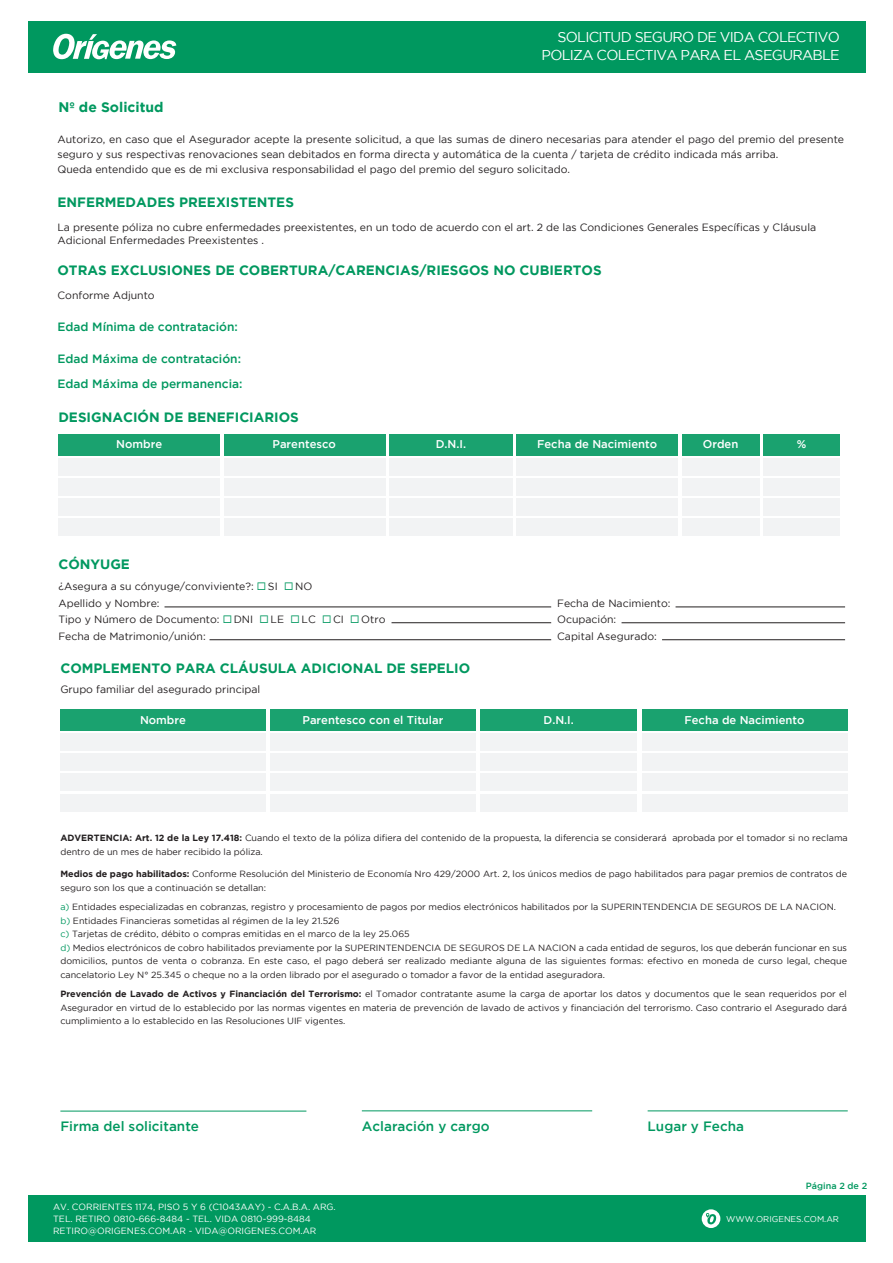
<style>
.page{position:relative;width:893px;height:1263px;background:#fff}
.page>*{position:absolute;margin:0;border:0;box-sizing:border-box;transform-origin:0 0}
.t1{font:14.25px/18px "Gotham";letter-spacing:-.05em;color:#fff;text-align:right}
.t2{font:700 13.95px "Gotham";color:#00985f}
.t3{font:700 13.5px "Gotham";color:#00985f}
.t4{font:500 13.5px "Gotham";color:#00985f}
.t5{font:500 12px/25.8px "Gotham";color:#00985f}
.t6{font:500 11.25px "Gotham";color:#fff}
.t7{font:10.5px/16.5px "Gotham";color:#231f20}
.t8{font:9px/13.5px "Gotham";color:#231f20}
.t9{font:9px/12px "Gotham";color:#fff}
.t10{font:500 9px "Gotham";color:#00985f}
.t11{font:8.4px "Gotham";color:#fff}
.s1{color:#00985f}
.s2{font-weight:700}
</style>
<div class="page">
<hr style="left:622px;top:622px;width:223px;height:1px;background:#231f20">
<hr style="left:662px;top:639px;width:183px;height:1px;background:#231f20">
<hr style="left:392px;top:622px;width:159px;height:1px;background:#231f20">
<hr style="left:210px;top:639px;width:341px;height:1px;background:#231f20">
<hr style="left:676px;top:607px;width:169px;height:1px;background:#231f20">
<hr style="left:165px;top:607px;width:386px;height:1px;background:#231f20">
<div style="left:58px;top:434px;width:162px;height:21px;background:#1aa26f"></div>
<div style="left:58px;top:458px;width:162px;height:17px;background:#f2f3f4"></div>
<div style="left:224px;top:434px;width:161px;height:21px;background:#1aa26f"></div>
<div style="left:224px;top:458px;width:161px;height:17px;background:#f2f3f4"></div>
<div style="left:389px;top:434px;width:124px;height:21px;background:#1aa26f"></div>
<div style="left:389px;top:458px;width:124px;height:17px;background:#f2f3f4"></div>
<div style="left:516px;top:434px;width:162px;height:21px;background:#1aa26f"></div>
<div style="left:516px;top:458px;width:162px;height:17px;background:#f2f3f4"></div>
<div style="left:682px;top:434px;width:77px;height:21px;background:#1aa26f"></div>
<div style="left:682px;top:458px;width:77px;height:17px;background:#f2f3f4"></div>
<div style="left:763px;top:434px;width:77px;height:21px;background:#1aa26f"></div>
<div style="left:763px;top:458px;width:77px;height:17px;background:#f2f3f4"></div>
<div style="left:58px;top:478px;width:162px;height:17px;background:#f2f3f4"></div>
<div style="left:224px;top:478px;width:161px;height:17px;background:#f2f3f4"></div>
<div style="left:389px;top:478px;width:124px;height:17px;background:#f2f3f4"></div>
<div style="left:516px;top:478px;width:162px;height:17px;background:#f2f3f4"></div>
<div style="left:682px;top:478px;width:77px;height:17px;background:#f2f3f4"></div>
<div style="left:763px;top:478px;width:77px;height:17px;background:#f2f3f4"></div>
<div style="left:58px;top:498px;width:162px;height:18px;background:#f2f3f4"></div>
<div style="left:224px;top:498px;width:161px;height:18px;background:#f2f3f4"></div>
<div style="left:389px;top:498px;width:124px;height:18px;background:#f2f3f4"></div>
<div style="left:516px;top:498px;width:162px;height:18px;background:#f2f3f4"></div>
<div style="left:682px;top:498px;width:77px;height:18px;background:#f2f3f4"></div>
<div style="left:763px;top:498px;width:77px;height:18px;background:#f2f3f4"></div>
<div style="left:58px;top:519px;width:162px;height:17px;background:#f2f3f4"></div>
<div style="left:224px;top:519px;width:161px;height:17px;background:#f2f3f4"></div>
<div style="left:389px;top:519px;width:124px;height:17px;background:#f2f3f4"></div>
<div style="left:516px;top:519px;width:162px;height:17px;background:#f2f3f4"></div>
<div style="left:682px;top:519px;width:77px;height:17px;background:#f2f3f4"></div>
<div style="left:763px;top:519px;width:77px;height:17px;background:#f2f3f4"></div>
<hr style="left:60px;top:1111px;width:246px;height:1px;background:#00985f">
<hr style="left:362px;top:1110px;width:230px;height:1px;background:#00985f">
<hr style="left:648px;top:1110px;width:200px;height:1px;background:#00985f">
<div style="left:28px;top:1196px;width:837px;height:46px;background:#00985f"></div>
<svg style="left:702px;top:1209px;width:18px;height:19px"></svg>
<div style="left:28px;top:21px;width:837px;height:51px;background:#00985f"></div>
<svg style="left:53px;top:34px;width:123px;height:25px"></svg>
<div style="left:60px;top:709px;width:206px;height:21px;background:#1aa26f"></div>
<div style="left:60px;top:733px;width:206px;height:17px;background:#f2f3f4"></div>
<div style="left:270px;top:709px;width:206px;height:21px;background:#1aa26f"></div>
<div style="left:270px;top:733px;width:206px;height:17px;background:#f2f3f4"></div>
<div style="left:480px;top:709px;width:157px;height:21px;background:#1aa26f"></div>
<div style="left:480px;top:733px;width:157px;height:17px;background:#f2f3f4"></div>
<div style="left:642px;top:709px;width:205px;height:21px;background:#1aa26f"></div>
<div style="left:642px;top:733px;width:205px;height:17px;background:#f2f3f4"></div>
<div style="left:60px;top:753px;width:206px;height:18px;background:#f2f3f4"></div>
<div style="left:270px;top:753px;width:206px;height:18px;background:#f2f3f4"></div>
<div style="left:480px;top:753px;width:157px;height:18px;background:#f2f3f4"></div>
<div style="left:642px;top:753px;width:205px;height:18px;background:#f2f3f4"></div>
<div style="left:60px;top:774px;width:206px;height:17px;background:#f2f3f4"></div>
<div style="left:270px;top:774px;width:206px;height:17px;background:#f2f3f4"></div>
<div style="left:480px;top:774px;width:157px;height:17px;background:#f2f3f4"></div>
<div style="left:642px;top:774px;width:205px;height:17px;background:#f2f3f4"></div>
<div style="left:60px;top:794px;width:206px;height:17px;background:#f2f3f4"></div>
<div style="left:270px;top:794px;width:206px;height:17px;background:#f2f3f4"></div>
<div style="left:480px;top:794px;width:157px;height:17px;background:#f2f3f4"></div>
<div style="left:642px;top:794px;width:205px;height:17px;background:#f2f3f4"></div>
<h2 class="t2" style="left:58px;top:99px;width:107px">Nº de Solicitud</h2>
<h1 class="t1" style="left:541px;top:28px;width:300px">SOLICITUD SEGURO DE VIDA COLECTIVO<br>POLIZA COLECTIVA PARA EL ASEGURABLE</h1>
<p class="t7" style="left:58px;top:132px;width:788px;line-height:15px">Autorizo, en caso que el Asegurador acepte la presente solicitud, a que las sumas de dinero necesarias para atender el pago del premio del presente seguro y sus respectivas renovaciones sean debitados en forma directa y automática de la cuenta / tarjeta de crédito indicada más arriba.<br>Queda entendido que es de mi exclusiva responsabilidad el pago del premio del seguro solicitado.</p>
<h3 class="t3" style="left:57px;top:194px;width:238px">ENFERMEDADES PREEXISTENTES</h3>
<p class="t7" style="left:57px;top:221px;width:760px;line-height:12.6px">La presente póliza no cubre enfermedades preexistentes, en un todo de acuerdo con el art. 2 de las Condiciones Generales Específicas y Cláusula<br>Adicional Enfermedades Preexistentes .</p>
<h3 class="t3" style="left:57px;top:262px;width:546px">OTRAS EXCLUSIONES DE COBERTURA/CARENCIAS/RIESGOS NO CUBIERTOS</h3>
<p class="t7" style="left:57px;top:286px;width:99px">Conforme Adjunto</p>
<h3 class="t5" style="left:57px;top:313px;width:182px">Edad Mínima de contratación:</h3>
<h3 class="t5" style="left:57px;top:345px;width:187px">Edad Máxima de contratación:<br>Edad Máxima de permanencia:</h3>
<h3 class="t3" style="left:58px;top:409px;width:242px">DESIGNACIÓN DE BENEFICIARIOS</h3>
<p class="t6" style="left:116px;top:438px;width:47px">Nombre</p>
<p class="t6" style="left:273px;top:438px;width:65px">Parentesco</p>
<p class="t6" style="left:436px;top:438px;width:32px">D.N.I.</p>
<p class="t6" style="left:537px;top:438px;width:122px">Fecha de Nacimiento</p>
<p class="t6" style="left:703px;top:438px;width:37px">Orden</p>
<p class="t6" style="left:797px;top:438px;width:11px">%</p>
<h3 class="t3" style="left:58px;top:557px;width:73px">CÓNYUGE</h3>
<p class="t7" style="left:58px;top:578px;width:329px">¿Asegura a su cónyuge/conviviente?: <span class="s1">◻</span> SI <span class="s1">◻</span> NO<br>Apellido y Nombre:<br>Tipo y Número de Documento: <span class="s1">◻</span> DNI <span class="s1">◻</span> LE <span class="s1">◻</span> LC <span class="s1">◻</span> CI <span class="s1">◻</span> Otro Fecha de Matrimonio/unión:</p>
<h3 class="t3" style="left:60px;top:660px;width:411px">COMPLEMENTO PARA CLÁUSULA ADICIONAL DE SEPELIO</h3>
<p class="t7" style="left:557px;top:594px;width:115px">Fecha de Nacimiento:<br>Ocupación:<br>Capital Asegurado:</p>
<p class="t7" style="left:60px;top:681px;width:201px">Grupo familiar del asegurado principal</p>
<p class="t6" style="left:140px;top:713px;width:47px">Nombre</p>
<p class="t6" style="left:302px;top:713px;width:142px">Parentesco con el Titular</p>
<p class="t6" style="left:544px;top:713px;width:32px">D.N.I.</p>
<p class="t6" style="left:684px;top:713px;width:122px">Fecha de Nacimiento</p>
<p class="t8" style="left:60px;top:831px;width:789px"><span class="s2">ADVERTENCIA: Art. 12 de la Ley 17.418:</span> Cuando el texto de la póliza difiera del contenido de la propuesta, la diferencia se considerará aprobada por el tomador si no reclama dentro de un mes de haber recibido la póliza.</p>
<p class="t8" style="left:60px;top:867px;width:788px"><span class="s2">Medios de pago habilitados:</span> Conforme Resolución del Ministerio de Economía Nro 429/2000 Art. 2, los únicos medios de pago habilitados para pagar premios de contratos de seguro son los que a continuación se detallan:</p>
<p class="t8" style="left:60px;top:900px;width:788px"><span class="s1">a)</span> Entidades especializadas en cobranzas, registro y procesamiento de pagos por medios electrónicos habilitados por la SUPERINTENDENCIA DE SEGUROS DE LA NACION. <span class="s1">b)</span> Entidades Financieras sometidas al régimen de la ley 21.526<br><span class="s1">c)</span> Tarjetas de crédito, débito o compras emitidas en el marco de la ley 25.065<br><span class="s1">d)</span> Medios electrónicos de cobro habilitados previamente por la SUPERINTENDENCIA DE SEGUROS DE LA NACION a cada entidad de seguros, los que deberán funcionar en sus domicilios, puntos de venta o cobranza. En este caso, el pago deberá ser realizado mediante alguna de las siguientes formas: efectivo en moneda de curso legal, cheque cancelatorio Ley N° 25.345 o cheque no a la orden librado por el asegurado o tomador a favor de la entidad aseguradora.</p>
<p class="t8" style="left:60px;top:987px;width:788px;text-align:justify"><span class="s2">Prevención de Lavado de Activos y Financiación del Terrorismo:</span> el Tomador contratante asume la carga de aportar los datos y documentos que le sean requeridos por el Asegurador en virtud de lo establecido por las normas vigentes en materia de prevención de lavado de activos y financiación del terrorismo. Caso contrario el Asegurado dará cumplimiento a lo establecido en las Resoluciones UIF vigentes.</p>
<h3 class="t4" style="left:60px;top:1118px;width:140px">Firma del solicitante</h3>
<h3 class="t4" style="left:362px;top:1118px;width:129px">Aclaración y cargo</h3>
<h3 class="t4" style="left:648px;top:1118px;width:98px">Lugar y Fecha</h3>
<p class="t10" style="left:806px;top:1180px;width:63px">Página 2 de 2</p>
<p class="t9" style="left:53px;top:1200px;width:284px">AV. CORRIENTES 1174, PISO 5 Y 6 (C1043AAY) - C.A.B.A. ARG.<br>TEL. RETIRO 0810-666-8484 - TEL. VIDA 0810-999-8484<br>RETIRO@ORIGENES.COM.AR - VIDA@ORIGENES.COM.AR</p>
<p class="t11" style="left:726px;top:1214px;width:114px">WWW.ORIGENES.COM.AR</p>
</div>
